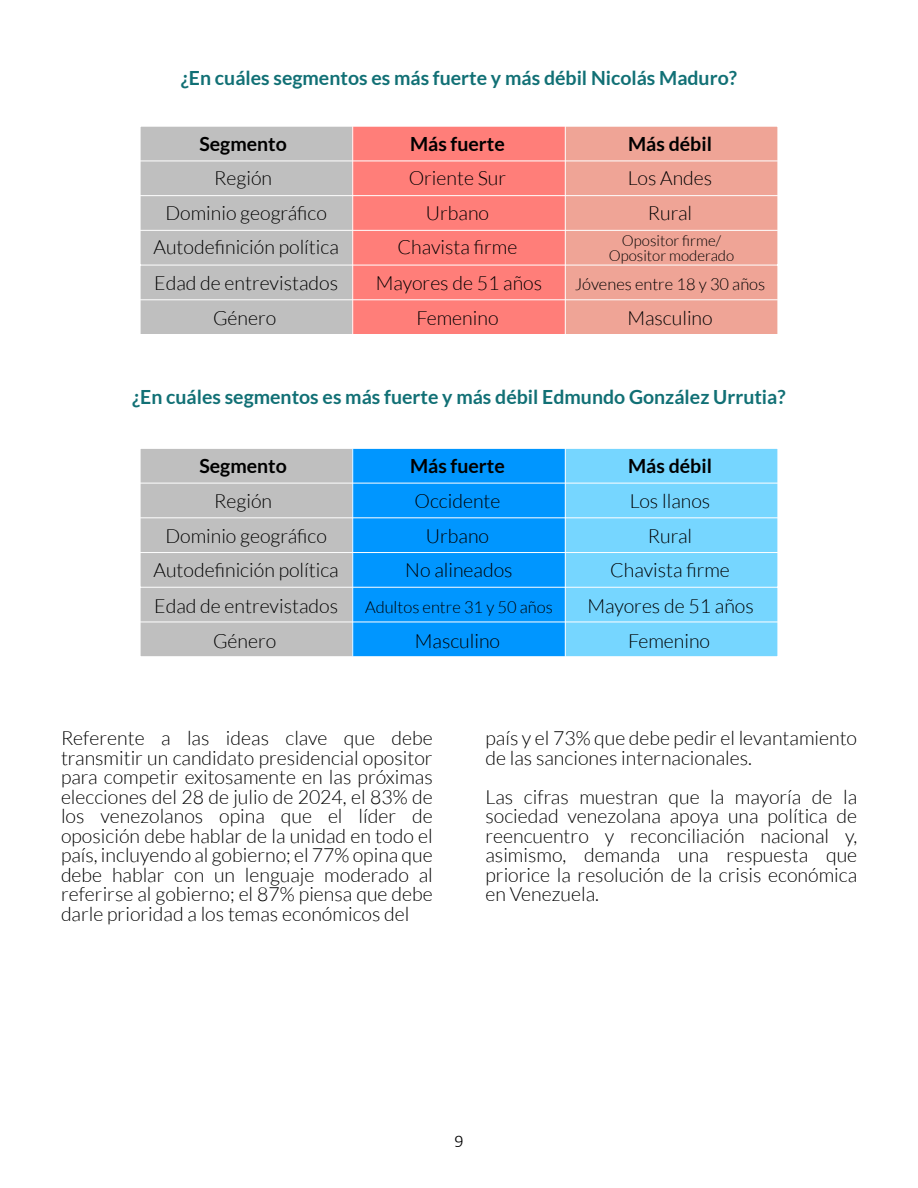
<style>
.page{position:relative;width:918px;height:1188px;background:#fff}
.page>*{position:absolute;margin:0;border:0;box-sizing:border-box;transform-origin:0 0}
.t1{font:300 19.5px/19.5px "Lato";color:#000;text-align:justify}
.t2{font:700 19.5px "Lato";color:#117075}
.t3{font:700 19.5px "Lato";color:#000}
.t4{font:300 18px "Calibri";color:#000}
.t5{font:300 16.5px "Lato";color:#000}
.t6{font:300 15px/15px "Lato";color:#000;text-align:center}
</style>
<div class="page">
<svg style="left:140px;top:126px;width:638px;height:208px;background:#e5a29c"></svg>
<hr style="left:140px;top:299px;width:638px;height:1px;background:#fff">
<hr style="left:352px;top:126px;width:1px;height:208px;background:#fff">
<hr style="left:565px;top:126px;width:1px;height:208px;background:#fff">
<svg style="left:140px;top:448px;width:638px;height:209px;background:#6bbbea"></svg>
<hr style="left:140px;top:622px;width:638px;height:1px;background:#fff">
<hr style="left:352px;top:448px;width:1px;height:209px;background:#fff">
<hr style="left:565px;top:448px;width:1px;height:209px;background:#fff">
<p class="t2" style="left:181px;top:66px;width:558px">¿En cuáles segmentos es más fuerte y más débil Nicolás Maduro?</p>
<p class="t3" style="left:199px;top:133px;width:89px">Segmento</p>
<p class="t3" style="left:410px;top:133px;width:96px">Más fuerte</p>
<p class="t3" style="left:628px;top:133px;width:85px">Más débil</p>
<p class="t1" style="left:214px;top:168px;width:59px">Región</p>
<p class="t1" style="left:409px;top:168px;width:99px">Oriente Sur</p>
<p class="t1" style="left:628px;top:168px;width:86px">Los Andes</p>
<p class="t1" style="left:165px;top:203px;width:163px">Dominio geográfico</p>
<p class="t1" style="left:426px;top:203px;width:65px">Urbano</p>
<p class="t1" style="left:648px;top:203px;width:46px">Rural</p>
<p class="t1" style="left:154px;top:237px;width:187px">Autodefinición política</p>
<p class="t1" style="left:398px;top:237px;width:121px">Chavista firme</p>
<p class="t6" style="left:609px;top:234px;width:127px">Opositor firme/<br>Opositor moderado</p>
<p class="t1" style="left:154px;top:273px;width:185px">Edad de entrevistados</p>
<p class="t1" style="left:376px;top:273px;width:168px">Mayores de 51 años</p>
<p class="t5" style="left:575px;top:275px;width:192px">Jóvenes entre 18 y 30 años</p>
<p class="t1" style="left:213px;top:308px;width:65px">Género</p>
<p class="t1" style="left:416px;top:308px;width:84px">Femenino</p>
<p class="t1" style="left:627px;top:308px;width:87px">Masculino</p>
<p class="t2" style="left:132px;top:386px;width:655px">¿En cuáles segmentos es más fuerte y más débil Edmundo González Urrutia?</p>
<p class="t3" style="left:199px;top:454px;width:89px">Segmento</p>
<p class="t3" style="left:410px;top:454px;width:96px">Más fuerte</p>
<p class="t3" style="left:628px;top:454px;width:85px">Más débil</p>
<p class="t1" style="left:154px;top:484px;width:187px;line-height:34.5px;text-align:center">Región<br>Dominio geográfico<br>Autodefinición política</p>
<p class="t1" style="left:154px;top:589px;width:185px;line-height:34.7px;text-align:center">Edad de entrevistados<br>Género</p>
<p class="t1" style="left:415px;top:491px;width:87px">Occidente</p>
<p class="t1" style="left:630px;top:491px;width:82px">Los llanos</p>
<p class="t1" style="left:426px;top:527px;width:65px">Urbano</p>
<p class="t1" style="left:648px;top:527px;width:46px">Rural</p>
<p class="t1" style="left:405px;top:560px;width:109px">No alineados</p>
<p class="t5" style="left:365px;top:598px;width:189px">Adultos entre 31 y 50 años</p>
<p class="t1" style="left:415px;top:631px;width:87px">Masculino</p>
<p class="t1" style="left:610px;top:560px;width:121px">Chavista firme</p>
<p class="t1" style="left:587px;top:597px;width:168px">Mayores de 51 años</p>
<p class="t1" style="left:628px;top:631px;width:84px">Femenino</p>
<p class="t1" style="left:61px;top:729px;width:373px">Referente a las ideas clave que debe transmitir un candidato presidencial opositor para competir exitosamente en las próximas elecciones del 28 de julio de 2024, el 83% de los venezolanos opina que el líder de oposición debe hablar de la unidad en todo el país, incluyendo al gobierno; el 77% opina que debe hablar con un lenguaje moderado al referirse al gobierno; el 87% piensa que debe darle prioridad a los temas económicos del</p>
<p class="t1" style="left:486px;top:729px;width:373px">país y el 73% que debe pedir el levantamiento de las sanciones internacionales.</p>
<p class="t1" style="left:486px;top:787px;width:373px">Las cifras muestran que la mayoría de la sociedad venezolana apoya una política de reencuentro y reconciliación nacional y, asimismo, demanda una respuesta que priorice la resolución de la crisis económica en Venezuela.</p>
<p class="t4" style="left:454px;top:1130px;width:11px">9</p>
</div>
